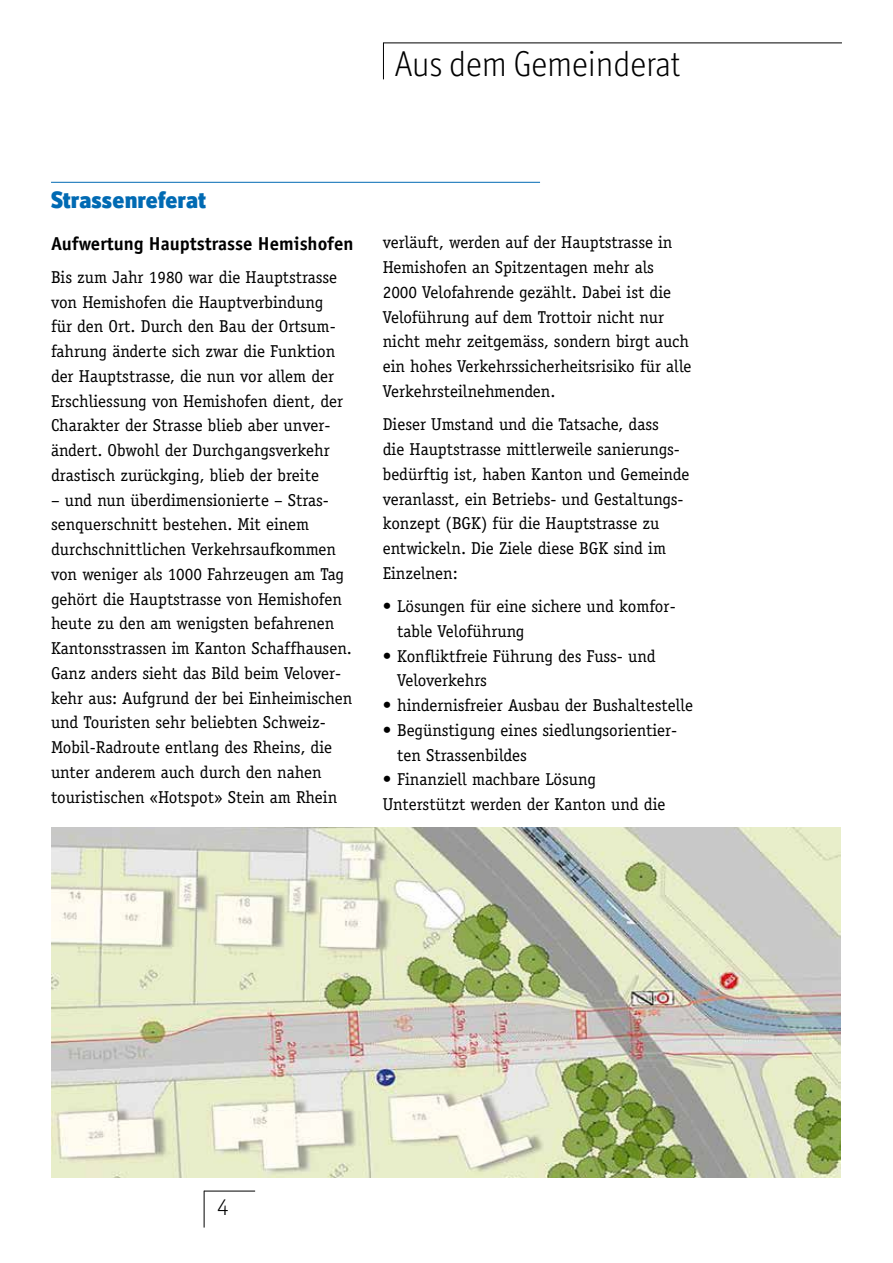
<style>
.page{position:relative;width:893px;height:1263px;background:#fff}
.page>*{position:absolute;margin:0;border:0;box-sizing:border-box;transform-origin:0 0}
.t1{font:300 36px "Officina Display ITC Std";color:#000}
.t2{font:900 24px "Officina Display ITC Std";letter-spacing:.005em;color:#006ab3}
.t3{font:300 24px "Officina Display ITC Std";color:#000}
.t4{font:700 18.75px "Officina Sans Std";color:#000}
.t5{font:17.25px/24.8px "Officina Serif Std";color:#000}
</style>
<div class="page">
<hr style="left:204px;top:1191px;width:51px;height:1px;background:#000">
<hr style="left:204px;top:1191px;width:1px;height:36px;background:#000">
<hr style="left:383px;top:43px;width:459px;height:1px;background:#000">
<hr style="left:383px;top:43px;width:1px;height:36px;background:#000">
<hr style="left:51px;top:182px;width:489px;height:1px;background:#006ab3">
<img style="left:51px;top:827px;width:789px;height:351px">
<h1 class="t1" style="left:395px;top:43px;width:287px">Aus dem Gemeinderat</h1>
<h2 class="t2" style="left:51px;top:186px;width:157px">Strassenreferat</h2>
<p class="t4" style="left:51px;top:231px;width:304px">Aufwertung Hauptstrasse Hemishofen</p>
<p class="t5" style="left:51px;top:265px;width:294px">Bis zum Jahr 1980 war die Hauptstrasse von Hemishofen die Hauptverbindung für den Ort. Durch den Bau der Ortsum&shy;fahrung änderte sich zwar die Funktion der Hauptstrasse, die nun vor allem der Erschliessung von Hemishofen dient, der Charakter der Strasse blieb aber unver&shy;ändert. Obwohl der Durchgangsverkehr drastisch zurückging, blieb der breite</p>
<p class="t5" style="left:51px;top:487px;width:303px">– und nun überdimensionierte – Stras&shy;senquerschnitt bestehen. Mit einem durchschnittlichen Verkehrsaufkommen von weniger als 1000 Fahrzeugen am Tag gehört die Hauptstrasse von Hemishofen heute zu den am wenigsten befahrenen Kantonsstrassen im Kanton Schaffhausen.<br>Ganz anders sieht das Bild beim Velover&shy;kehr aus: Aufgrund der bei Einheimischen und Touristen sehr beliebten Schweiz-Mobil-Radroute entlang des Rheins, die unter anderem auch durch den nahen touristischen «Hotspot» Stein am Rhein</p>
<p class="t5" style="left:383px;top:230px;width:310px">verläuft, werden auf der Hauptstrasse in Hemishofen an Spitzentagen mehr als 2000 Velofahrende gezählt. Dabei ist die Veloführung auf dem Trottoir nicht nur nicht mehr zeitgemäss, sondern birgt auch ein hohes Verkehrssicherheitsrisiko für alle Verkehrsteilnehmenden.</p>
<p class="t5" style="left:383px;top:412px;width:308px">Dieser Umstand und die Tatsache, dass<br>die Hauptstrasse mittlerweile sanierungs&shy;bedürftig ist, haben Kanton und Gemeinde veranlasst, ein Betriebs- und Gestaltungs&shy;konzept (BGK) für die Hauptstrasse zu entwickeln. Die Ziele diese BGK sind im Einzelnen:</p>
<p class="t5" style="left:397px;top:594px;width:280px;text-indent:-14px">• Lösungen für eine sichere und komfor&shy;table Veloführung</p>
<p class="t5" style="left:397px;top:643px;width:260px;text-indent:-14px">• Konfliktfreie Führung des Fuss- und<br>Veloverkehrs</p>
<p class="t5" style="left:383px;top:693px;width:312px">• hindernisfreier Ausbau der Bushaltestelle</p>
<p class="t5" style="left:397px;top:718px;width:282px;text-indent:-14px">• Begünstigung eines siedlungsorientier&shy;ten Strassenbildes</p>
<p class="t5" style="left:383px;top:767px;width:284px">• Finanziell machbare Lösung<br>Unterstützt werden der Kanton und die</p>
<h2 class="t3" style="left:217px;top:1192px;width:13px">4</h2>
</div>
